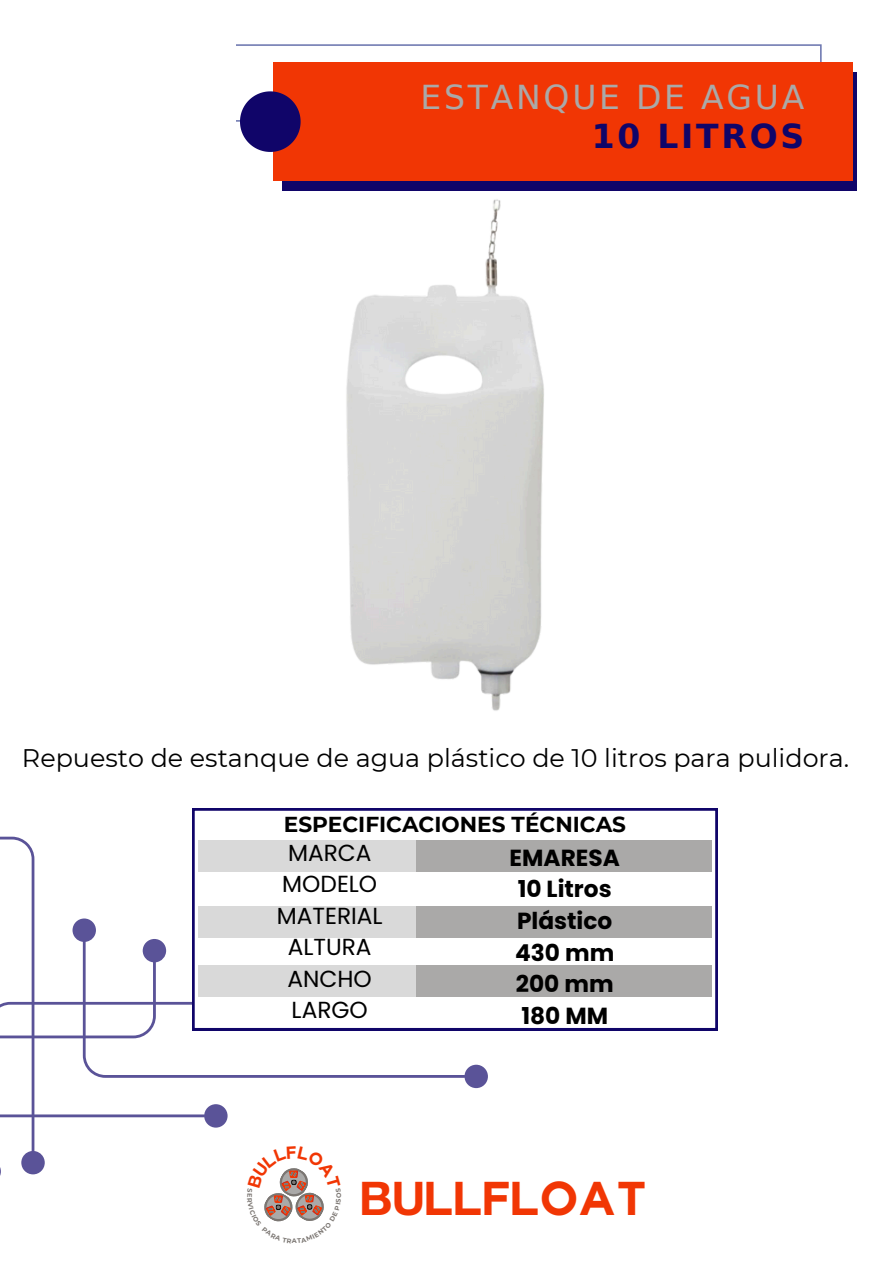
<style>
.page{position:relative;width:894px;height:1264px;background:#fff}
.page>*{position:absolute;margin:0;border:0;box-sizing:border-box;transform-origin:0 0}
.t1{font:46.5px "Colette";letter-spacing:-.035em;color:#f13604}
.t2{font:33px/39.3px "DejaVu Sans";letter-spacing:.085em;color:#aaa9a8;text-align:right}
.t3{font:25.35px "Montserrat";color:#000}
.t4{font:700 23.25px/31.5px "Poppins";color:#000}
.t5{font:23.25px/31.5px "Poppins";color:#000;text-align:center}
.t6{font:700 21.6px "Montserrat";color:#000}
.t7{font:700 6.45px "Montserrat";color:#7b7672}
.s1{font-weight:700;color:#100569}
</style>
<div class="page">
<svg style="left:0;top:836px;width:488px;height:340px"></svg>
<svg style="left:236px;top:44px;width:585px;height:78px"></svg>
<div style="left:283px;top:72px;width:573px;height:119px;background:#100569"></div>
<div style="left:273px;top:62px;width:579px;height:119px;background:#f13604"></div>
<svg style="left:240px;top:91px;width:60px;height:61px"></svg>
<svg style="left:192px;top:808px;width:525px;height:222px"></svg>
<div style="left:416px;top:906px;width:295px;height:32px;background:#aaa9a8"></div>
<div style="left:416px;top:840px;width:295px;height:31px;background:#aaa9a8"></div>
<div style="left:198px;top:906px;width:218px;height:32px;background:#d9d9d9"></div>
<div style="left:198px;top:840px;width:218px;height:31px;background:#d9d9d9"></div>
<div style="left:416px;top:965px;width:295px;height:31px;background:#aaa9a8"></div>
<div style="left:198px;top:965px;width:218px;height:31px;background:#d9d9d9"></div>
<img style="left:346px;top:199px;width:198px;height:512px">
<svg style="left:247px;top:1145px;width:94px;height:77px"></svg>
<p class="t2" style="left:420px;top:77px;width:385px">ESTANQUE DE AGUA<br><span class="s1">10 LITROS</span></p>
<p class="t3" style="left:22px;top:742px;width:828px">Repuesto de estanque de agua plástico de 10 litros para pulidora.</p>
<p class="t6" style="left:284px;top:810px;width:343px">ESPECIFICACIONES TÉCNICAS</p>
<p class="t5" style="left:277px;top:836px;width:107px">MARCA<br>MODELO<br>MATERIAL<br>ALTURA<br>ANCHO<br>LARGO</p>
<p class="t4" style="left:509px;top:842px;width:112px">EMARESA<br>10 Litros<br>Plástico<br>430 mm<br>200 mm<br>180 MM</p>
<p class="t7" style="left:292px;top:1236px;width:6px">A</p>
<p class="t1" style="left:359px;top:1168px;width:289px">BULLFLOAT</p>
</div>
